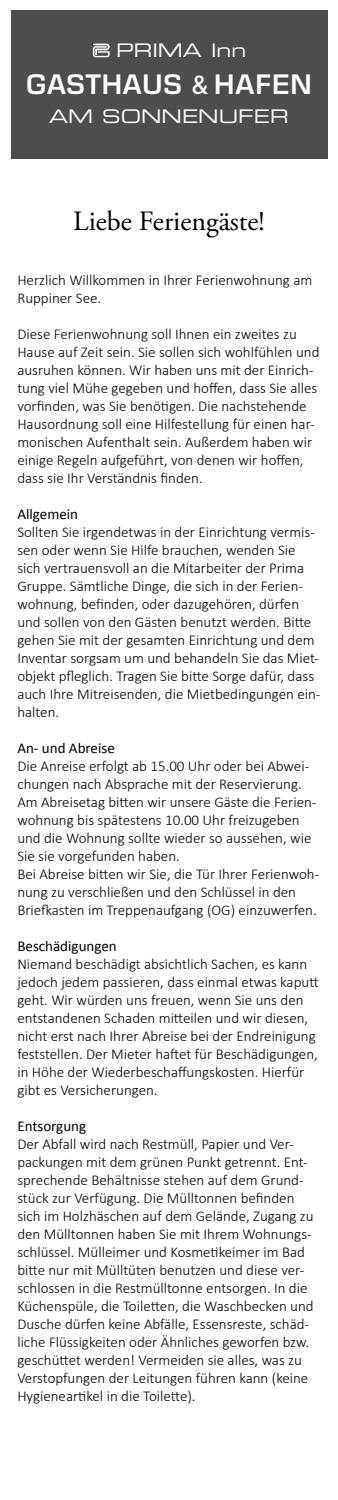
<style>
.page{position:relative;width:338px;height:1500px;background:#fff}
.page>*{position:absolute;margin:0;border:0;box-sizing:border-box;transform-origin:0 0}
.t1{font:27.9px "Adobe Garamond Pro";color:#000}
.t2{font:600 27.12px "Eurostile LT Pro";letter-spacing:.01em;color:#fff}
.t3{font:18.75px "Eurostile LTW03 Extended 2";color:#fff}
.t4{font:300 15px/18px "Calibri";color:#000}
.t5{font:15px "Calibri";color:#000}
.s1{font-family:"Formata";font-weight:400;font-size:26.91px}
</style>
<div class="page">
<div style="left:11px;top:11px;width:316px;height:148px;background:#4d4d4d"></div>
<svg style="left:93px;top:44px;width:16px;height:13px"></svg>
<p class="t3" style="left:116px;top:38px;width:131px">PRIMA Inn</p>
<h2 class="t2" style="left:26px;top:67px;width:287px">GASTHAUS <span class="s1">&amp;</span> HAFEN</h2>
<p class="t3" style="left:49px;top:104px;width:241px">AM SONNENUFER</p>
<h1 class="t1" style="left:73px;top:204px;width:193px">Liebe Feriengäste!</h1>
<p class="t4" style="left:17px;top:271px;width:296px">Herzlich Willkommen in Ihrer Ferienwohnung am<br>Ruppiner See.</p>
<p class="t4" style="left:17px;top:325px;width:303px">Diese Ferienwohnung soll Ihnen ein zweites zu Hause auf Zeit sein. Sie sollen sich wohlfühlen und ausruhen können. Wir haben uns mit der Einrich&shy;tung viel Mühe gegeben und hoffen, dass Sie alles vorfinden, was Sie benötigen. Die nachstehende Hausordnung soll eine Hilfestellung für einen har&shy;monischen Aufenthalt sein. Außerdem haben wir einige Regeln aufgeführt, von denen wir hoffen, dass sie Ihr Verständnis finden.</p>
<p class="t5" style="left:17px;top:504px;width:62px">Allgemein</p>
<p class="t4" style="left:17px;top:523px;width:304px">Sollten Sie irgendetwas in der Einrichtung vermis&shy;sen oder wenn Sie Hilfe brauchen, wenden Sie sich vertrauensvoll an die Mitarbeiter der Prima Gruppe. Sämtliche Dinge, die sich in der Ferien&shy;wohnung, befinden, oder dazugehören, dürfen und sollen von den Gästen benutzt werden. Bitte gehen Sie mit der gesamten Einrichtung und dem Inventar sorgsam um und behandeln Sie das Miet&shy;objekt pfleglich. Tragen Sie bitte Sorge dafür, dass auch Ihre Mitreisenden, die Mietbedingungen ein&shy;halten.</p>
<p class="t5" style="left:17px;top:738px;width:99px">An- und Abreise</p>
<p class="t4" style="left:17px;top:757px;width:303px">Die Anreise erfolgt ab 15.00 Uhr oder bei Abwei&shy;chungen nach Absprache mit der Reservierung.<br>Am Abreisetag bitten wir unsere Gäste die Ferien&shy;wohnung bis spätestens 10.00 Uhr freizugeben und die Wohnung sollte wieder so aussehen, wie Sie sie vorgefunden haben.<br>Bei Abreise bitten wir Sie, die Tür Ihrer Ferienwoh&shy;nung zu verschließen und den Schlüssel in den Briefkasten im Treppenaufgang (OG) einzuwerfen.</p>
<p class="t5" style="left:17px;top:936px;width:101px">Beschädigungen</p>
<p class="t4" style="left:17px;top:955px;width:302px">Niemand beschädigt absichtlich Sachen, es kann jedoch jedem passieren, dass einmal etwas kaputt geht. Wir würden uns freuen, wenn Sie uns den entstandenen Schaden mitteilen und wir diesen, nicht erst nach Ihrer Abreise bei der Endreinigung feststellen. Der Mieter haftet für Beschädigungen, in Höhe der Wiederbeschaffungskosten. Hierfür gibt es Versicherungen.</p>
<p class="t5" style="left:17px;top:1116px;width:70px">Entsorgung</p>
<p class="t4" style="left:17px;top:1135px;width:297px">Der Abfall wird nach Restmüll, Papier und Ver&shy;packungen mit dem grünen Punkt getrennt. Ent&shy;sprechende Behältnisse stehen auf dem Grund&shy;stück zur Verfügung. Die Mülltonnen befinden sich im Holzhäschen auf dem Gelände, Zugang zu den Mülltonnen haben Sie mit Ihrem Wohnungs&shy;schlüssel. Mülleimer und Kosmetikeimer im Bad bitte nur mit Mülltüten benutzen und diese ver&shy;schlossen in die Restmülltonne entsorgen. In die Küchenspüle, die Toiletten, die Waschbecken und Dusche dürfen keine Abfälle, Essensreste, schäd&shy;liche Flüssigkeiten oder Ähnliches geworfen bzw. geschüttet werden! Vermeiden sie alles, was zu Verstopfungen der Leitungen führen kann (keine Hygieneartikel in die Toilette).</p>
</div>
